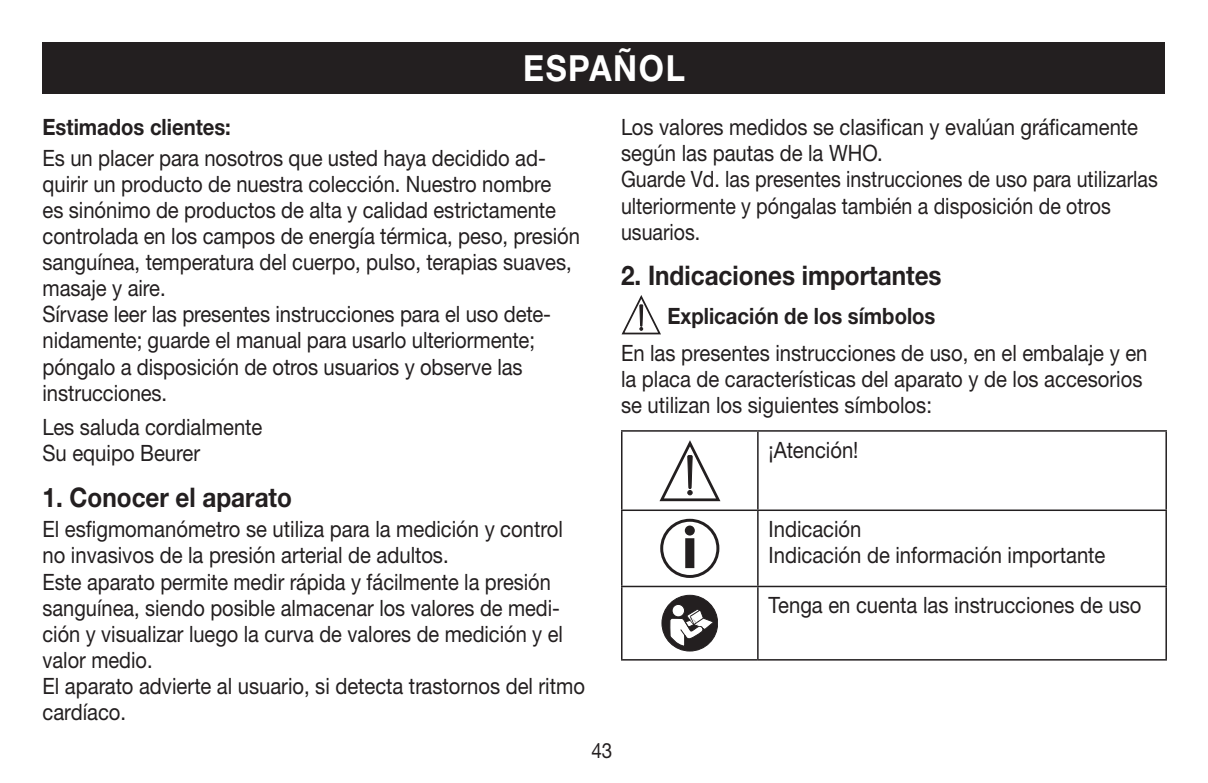
<style>
.page{position:relative;width:1208px;height:783px;background:#fff}
.page>*{position:absolute;margin:0;border:0;box-sizing:border-box;transform-origin:0 0}
.t1{font:700 36px "Helvetica Neue LTW1 G";letter-spacing:.05em;color:#fff;scale:.9 1}
.t2{font:700 27px "Helvetica Neue LT Pro";color:#231f20;scale:.9 1}
.t3{font:22.5px/26.1px "Helvetica Neue LTW1 G";color:#231f20;scale:.9 1}
.t4{font:700 22.5px "Helvetica Neue LTW1 G";color:#231f20;scale:.9 1}
.t5{font:21px "Helvetica Neue LT Pro";color:#231f20;scale:.9 1}
</style>
<div class="page">
<svg style="left:621px;top:295px;width:40px;height:40px"></svg>
<div style="left:640px;top:305px;width:3px;height:21px;border:1px solid #231f20"></div>
<hr style="left:621px;top:430px;width:137px;height:1px;background:#231f20">
<hr style="left:621px;top:431px;width:1px;height:78px;background:#231f20">
<hr style="left:758px;top:430px;width:409px;height:1px;background:#231f20">
<hr style="left:757px;top:431px;width:1px;height:78px;background:#231f20">
<hr style="left:1165px;top:431px;width:2px;height:78px;background:#231f20">
<hr style="left:621px;top:509px;width:137px;height:2px;background:#231f20">
<hr style="left:621px;top:511px;width:1px;height:74px;background:#231f20">
<hr style="left:758px;top:509px;width:409px;height:2px;background:#231f20">
<hr style="left:757px;top:511px;width:1px;height:74px;background:#231f20">
<hr style="left:1165px;top:511px;width:2px;height:74px;background:#231f20">
<hr style="left:621px;top:585px;width:137px;height:2px;background:#231f20">
<hr style="left:621px;top:587px;width:1px;height:72px;background:#231f20">
<hr style="left:758px;top:585px;width:409px;height:2px;background:#231f20">
<hr style="left:757px;top:587px;width:1px;height:72px;background:#231f20">
<hr style="left:1165px;top:587px;width:2px;height:72px;background:#231f20">
<hr style="left:621px;top:659px;width:137px;height:1px;background:#231f20">
<hr style="left:758px;top:659px;width:409px;height:1px;background:#231f20">
<svg style="left:659px;top:440px;width:62px;height:61px"></svg>
<div style="left:660px;top:518px;width:59px;height:59px;border:3px solid #231f20;border-radius:50%"></div>
<div style="left:685px;top:538px;width:9px;height:30px;border:5px solid #231f20"></div>
<div style="left:685px;top:525px;width:10px;height:10px;background:#231f20;border-radius:50%"></div>
<div style="left:662px;top:595px;width:55px;height:56px;background:#231f20;border-radius:50%"></div>
<div style="left:661px;top:595px;width:57px;height:56px;border:1px solid #231f20;border-radius:50%"></div>
<div style="left:672px;top:604px;width:12px;height:12px;background:#fff;border-radius:50%"></div>
<div style="left:672px;top:604px;width:13px;height:13px;border:1px solid #231f20;border-radius:50%"></div>
<svg style="left:669px;top:608px;width:46px;height:38px"></svg>
<div style="left:43px;top:43px;width:1122px;height:51px;background:#231f20"></div>
<h1 class="t1" style="left:523px;top:46px;width:181px">ESPAÑOL</h1>
<p class="t4" style="left:43px;top:113px;width:211px">Estimados clientes:</p>
<p class="t3" style="left:43px;top:144px;width:599px">Es un placer para nosotros que usted haya decidido ad&shy;quirir un producto de nuestra colección. Nuestro nombre<br>es sinónimo de productos de alta y calidad estrictamente controlada en los campos de energía térmica, peso, presión sanguínea, temperatura del cuerpo, pulso, terapias suaves, masaje y aire.<br>Sírvase leer las presentes instrucciones para el uso dete&shy;nidamente; guarde el manual para usarlo ulteriormente; póngalo a disposición de otros usuarios y observe las instrucciones.</p>
<p class="t3" style="left:43px;top:414px;width:246px">Les saluda cordialmente<br>Su equipo Beurer</p>
<p class="t2" style="left:43px;top:480px;width:279px">1. Conocer el aparato</p>
<p class="t3" style="left:43px;top:516px;width:604px">El esfigmomanómetro se utiliza para la medición y control no invasivos de la presión arterial de adultos.<br>Este aparato permite medir rápida y fácilmente la presión sanguínea, siendo posible almacenar los valores de medi&shy;ción y visualizar luego la curva de valores de medición y el valor medio.<br>El aparato advierte al usuario, si detecta trastornos del ritmo cardíaco.</p>
<p class="t5" style="left:591px;top:737px;width:25px">43</p>
<p class="t3" style="left:621px;top:114px;width:598px">Los valores medidos se clasifican y evalúan gráficamente según las pautas de la WHO.<br>Guarde Vd. las presentes instrucciones de uso para utilizarlas ulteriormente y póngalas también a disposición de otros usuarios.</p>
<p class="t2" style="left:621px;top:259px;width:358px">2. Indicaciones importantes</p>
<p class="t4" style="left:667px;top:301px;width:299px">Explicación de los símbolos</p>
<p class="t3" style="left:621px;top:339px;width:586px">En las presentes instrucciones de uso, en el embalaje y en la placa de características del aparato y de los accesorios se utilizan los siguientes símbolos:</p>
<p class="t3" style="left:768px;top:436px;width:102px">¡Atención!</p>
<p class="t3" style="left:768px;top:515px;width:376px">Indicación<br>Indicación de información importante</p>
<p class="t3" style="left:768px;top:591px;width:416px">Tenga en cuenta las instrucciones de uso</p>
</div>
